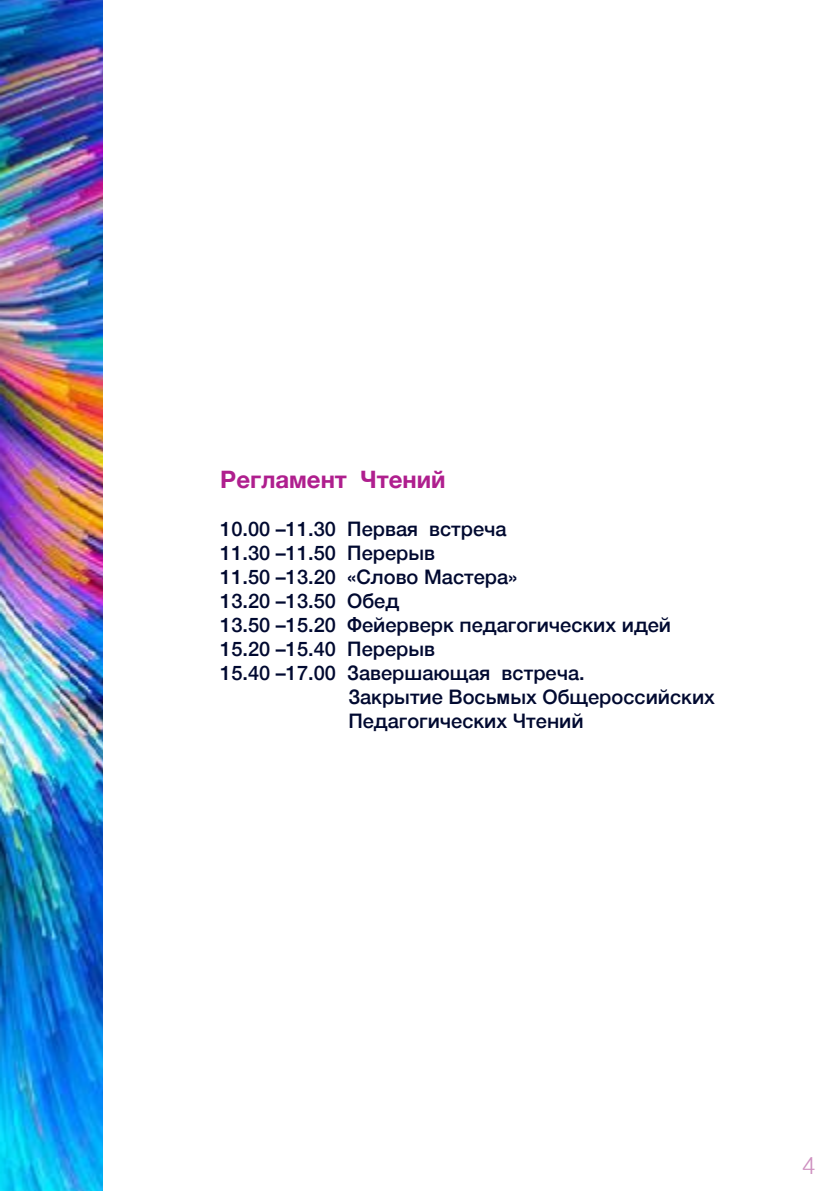
<style>
.page{position:relative;width:840px;height:1191px;background:#fff}
.page>*{position:absolute;margin:0;border:0;box-sizing:border-box;transform-origin:0 0}
.t1{font:700 24px "Helvetica Neue";color:#af1f8e}
.t2{font:300 24px "Helvetica";color:#ce90c0}
.t3{font:500 20px "Helvetica Neue";color:#000930}
</style>
<div class="page">
<img style="left:0;top:0;width:103px;height:1191px">
<p class="t1" style="left:220px;top:460px;width:227px">Регламент Чтений</p>
<p class="t3" style="left:220px;top:512px;width:288px">10.00 –11.30 Первая встреча</p>
<p class="t3" style="left:220px;top:536px;width:216px">11.30 –11.50 Перерыв</p>
<p class="t3" style="left:220px;top:560px;width:298px">11.50 –13.20 «Слово Мастера»</p>
<p class="t3" style="left:220px;top:584px;width:180px">13.20 –13.50 Обед</p>
<p class="t3" style="left:220px;top:608px;width:452px">13.50 –15.20 Фейерверк педагогических идей</p>
<p class="t3" style="left:220px;top:632px;width:216px">15.20 –15.40 Перерыв</p>
<p class="t3" style="left:220px;top:656px;width:365px">15.40 –17.00 Завершающая встреча.</p>
<p class="t3" style="left:348px;top:680px;width:368px">Закрытие Восьмых Общероссийских</p>
<p class="t3" style="left:348px;top:704px;width:237px">Педагогических Чтений</p>
<p class="t2" style="left:801px;top:1145px;width:15px">4</p>
</div>
